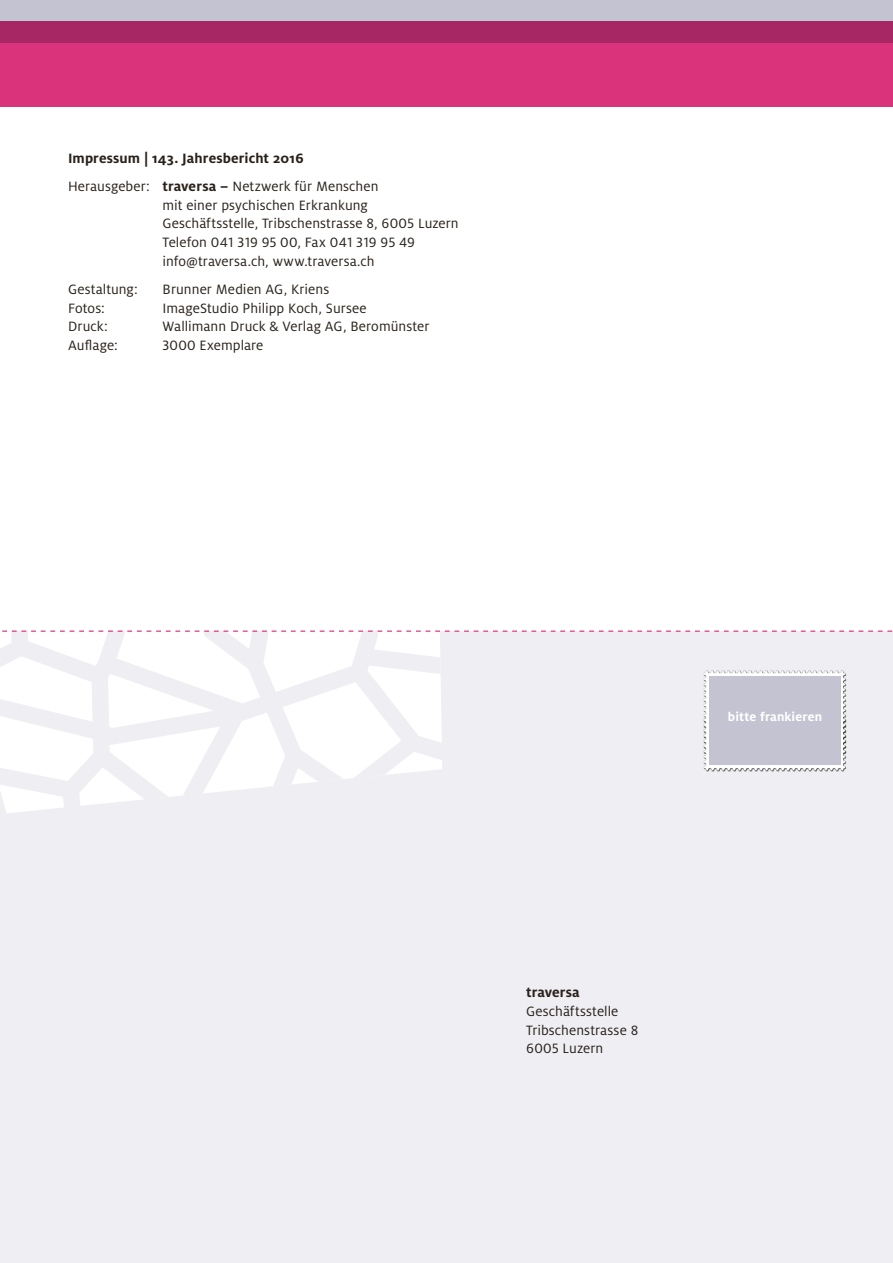
<style>
.page{position:relative;width:893px;height:1263px;background:#fff}
.page>*{position:absolute;margin:0;border:0;box-sizing:border-box;transform-origin:0 0}
.t1{font:15px/18.8px "Milo OT";letter-spacing:.005em;color:#29211a}
.t2{font:700 15px/28.2px "Milo OT";letter-spacing:.01em;color:#29211a}
.t3{font:700 13.5px "Milo OT";letter-spacing:.01em;color:#fff}
.s1{font-weight:400}
</style>
<div class="page">
<div style="left:0;top:0;width:893px;height:43px;background:#c4c3d1"></div>
<svg style="left:0;top:21px;width:893px;height:85px;background:#cc2f76"></svg>
<div style="left:0;top:631px;width:893px;height:632px;background:#efeff3"></div>
<img style="left:703px;top:670px;width:144px;height:48px">
<img style="left:703px;top:718px;width:144px;height:54px">
<div style="left:709px;top:675px;width:132px;height:89px;background:#c4c3d1"></div>
<svg style="left:0;top:632px;width:442px;height:181px;fill:#fff"></svg>
<svg style="left:0;top:630px;width:893px;height:2px"></svg>
<p class="t2" style="left:68px;top:144px;width:312px">Impressum | 143. Jahresbericht 2016<br><span class="s1">Herausgeber:</span> traversa – <span class="s1">Netzwerk für Menschen</span></p>
<p class="t1" style="left:163px;top:196px;width:298px">mit einer psychischen Erkrankung Geschäftsstelle, Tribschenstrasse 8, 6005 Luzern Telefon 041 319 95 00, Fax 041 319 95 49 info@traversa.ch, www.traversa.ch</p>
<p class="t1" style="left:68px;top:280px;width:71px">Gestaltung:</p>
<p class="t1" style="left:163px;top:280px;width:168px">Brunner Medien AG, Kriens</p>
<p class="t1" style="left:68px;top:299px;width:38px">Fotos:</p>
<p class="t1" style="left:163px;top:299px;width:206px">ImageStudio Philipp Koch, Sursee</p>
<p class="t1" style="left:68px;top:317px;width:41px">Druck:</p>
<p class="t1" style="left:163px;top:317px;width:268px">Wallimann Druck &amp; Verlag AG, Beromünster</p>
<p class="t1" style="left:68px;top:336px;width:51px">Auflage:</p>
<p class="t1" style="left:163px;top:336px;width:102px">3000 Exemplare</p>
<p class="t3" style="left:728px;top:709px;width:96px">bitte frankieren</p>
<p class="t2" style="left:526px;top:978px;width:55px">traversa</p>
<p class="t1" style="left:526px;top:1002px;width:114px">Geschäftsstelle<br>Tribschenstrasse 8<br>6005 Luzern</p>
</div>
